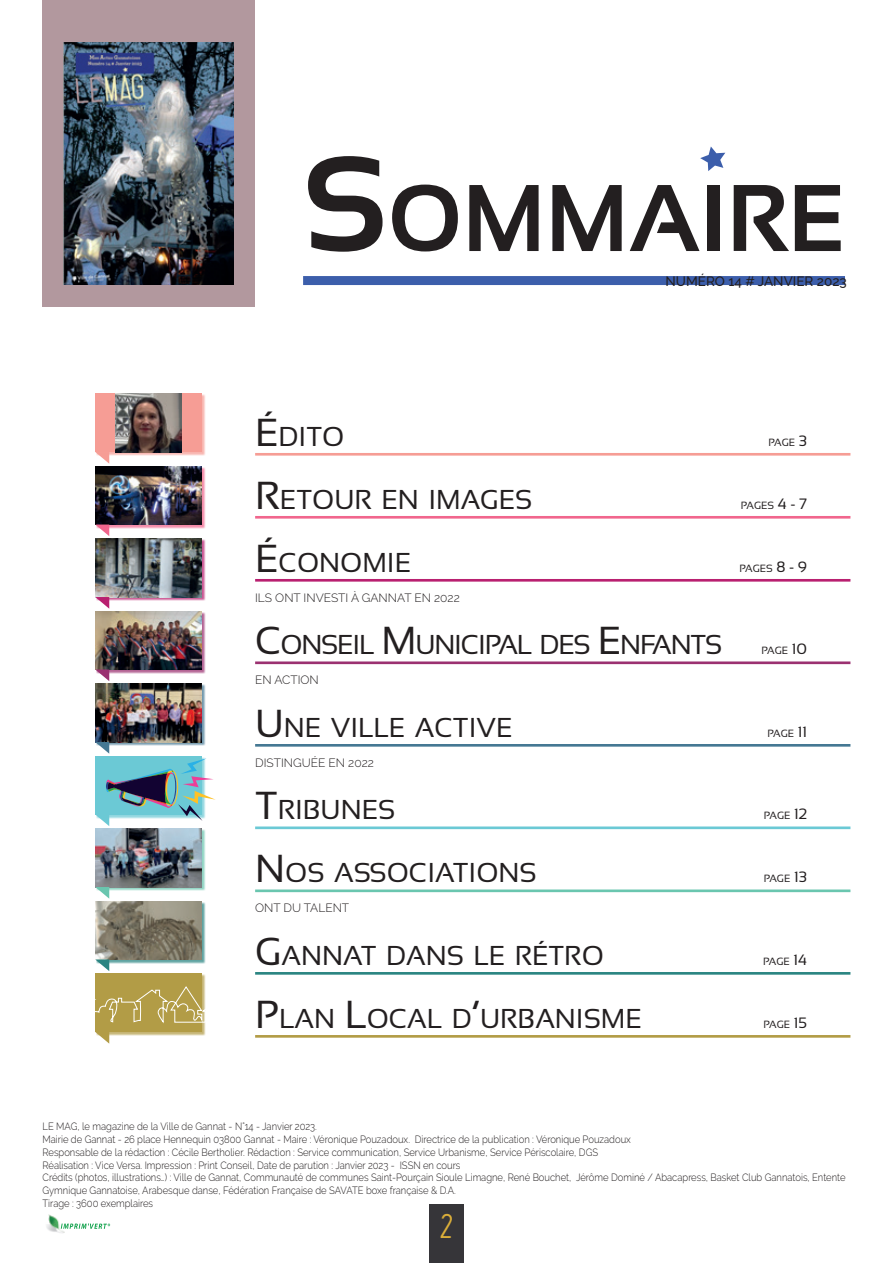
<style>
.page{position:relative;width:893px;height:1263px;background:#fff}
.page>*{position:absolute;margin:0;border:0;box-sizing:border-box;transform-origin:0 0}
.t1{font:700 94.5px "Sansation";color:#231f20}
.t2{font:30px "Thruster";color:#dcaf39}
.t3{font:27.3px "Sansation";color:#231f20}
.t4{font:27.3px "Sansation";letter-spacing:-.045em;color:#231f20}
.t5{font:500 13.5px "Raleway";color:#231f20}
.t6{font:300 12px "Raleway";color:#231f20}
.t7{font:300 10.5px/12.8px "Raleway";color:#231f20;scale:.9 1}
.t8{font:10.5px "Sansation";color:#231f20}
.s1{font-size:135px}
.s2{font-size:39px}
.s3{font-size:15px}
</style>
<div class="page">
<div style="left:429px;top:1204px;width:34px;height:59px;background:#363539"></div>
<img style="left:46px;top:1214px;width:19px;height:19px">
<svg style="left:61px;top:1223px;width:49px;height:6px"></svg>
<div style="left:43px;top:0;width:212px;height:306px;background:#b2989e"></div>
<img style="left:64px;top:43px;width:170px;height:242px">
<div style="left:303px;top:276px;width:542px;height:9px;background:#3c5eab"></div>
<svg style="left:700px;top:146px;width:25px;height:25px"></svg>
<div style="left:96px;top:395px;width:109px;height:61px;background:#f69d95;opacity:.75"></div>
<div style="left:95px;top:394px;width:107px;height:58px;background:#f69d95"></div>
<img style="left:116px;top:394px;width:66px;height:58px">
<svg style="left:95px;top:452px;width:14px;height:12px"></svg>
<div style="left:96px;top:467px;width:109px;height:61px;background:#f594af"></div>
<img style="left:95px;top:466px;width:107px;height:59px">
<svg style="left:95px;top:524px;width:14px;height:12px"></svg>
<div style="left:96px;top:539px;width:109px;height:61px;background:#b92070;opacity:.75"></div>
<img style="left:95px;top:539px;width:107px;height:58px">
<svg style="left:95px;top:597px;width:14px;height:12px"></svg>
<div style="left:96px;top:612px;width:109px;height:61px;background:#b9709c"></div>
<img style="left:95px;top:611px;width:107px;height:59px">
<svg style="left:95px;top:669px;width:14px;height:12px"></svg>
<div style="left:96px;top:684px;width:109px;height:61px;background:#457893;opacity:.75"></div>
<img style="left:95px;top:684px;width:107px;height:58px">
<div style="left:96px;top:829px;width:109px;height:61px;background:#6ac6af;opacity:.75"></div>
<img style="left:95px;top:829px;width:107px;height:58px">
<svg style="left:95px;top:887px;width:14px;height:12px"></svg>
<div style="left:96px;top:902px;width:109px;height:61px;background:#6baaa8"></div>
<img style="left:95px;top:901px;width:107px;height:59px">
<svg style="left:95px;top:959px;width:14px;height:12px"></svg>
<div style="left:95px;top:973px;width:107px;height:59px;background:#b29c46"></div>
<svg style="left:95px;top:742px;width:121px;height:84px"></svg>
<svg style="left:95px;top:985px;width:111px;height:59px"></svg>
<hr style="left:255px;top:453px;width:595px;height:3px;background:#f69d95">
<hr style="left:255px;top:516px;width:595px;height:3px;background:#f1668d">
<hr style="left:255px;top:579px;width:595px;height:3px;background:#b92070">
<hr style="left:255px;top:661px;width:595px;height:3px;background:#9b3171">
<hr style="left:255px;top:744px;width:595px;height:3px;background:#457893">
<hr style="left:255px;top:826px;width:595px;height:3px;background:#6bc9d5">
<hr style="left:255px;top:889px;width:595px;height:3px;background:#6ac6af">
<hr style="left:255px;top:972px;width:595px;height:3px;background:#2b8582">
<hr style="left:255px;top:1035px;width:595px;height:3px;background:#b29c46">
<h1 class="t1" style="left:303px;top:165px;width:543px"><span class="s1">S</span>OMMAIRE</h1>
<p class="t5" style="left:665px;top:273px;width:183px">NUMÉRO 14 # JANVIER 2023</p>
<h3 class="t3" style="left:255px;top:421px;width:91px"><span class="s2">É</span>DITO</h3>
<h3 class="t3" style="left:255px;top:484px;width:279px"><span class="s2">R</span>ETOUR EN IMAGES</h3>
<h3 class="t3" style="left:255px;top:547px;width:157px"><span class="s2">É</span>CONOMIE</h3>
<p class="t6" style="left:255px;top:590px;width:206px">ILS ONT INVESTI À GANNAT EN 2022</p>
<h3 class="t4" style="left:255px;top:629px;width:469px"><span class="s2">C</span>ONSEIL <span class="s2">M</span> UNICIPAL DES <span class="s2">E</span>NFANTS</h3>
<p class="t6" style="left:255px;top:673px;width:65px">EN ACTION</p>
<h3 class="t3" style="left:255px;top:712px;width:259px"><span class="s2">U</span> NE VILLE ACTIVE</h3>
<p class="t6" style="left:255px;top:755px;width:120px">DISTINGUÉE EN 2022</p>
<h3 class="t3" style="left:255px;top:794px;width:142px"><span class="s2">T</span>RIBUNES</h3>
<h3 class="t3" style="left:255px;top:857px;width:283px"><span class="s2">N</span> OS ASSOCIATIONS</h3>
<p class="t6" style="left:255px;top:901px;width:96px">ONT DU TALENT</p>
<h3 class="t3" style="left:255px;top:940px;width:350px"><span class="s2">G</span>ANNAT DANS LE RÉTRO</h3>
<h3 class="t3" style="left:255px;top:1003px;width:388px"><span class="s2">P</span>LAN <span class="s2">L</span>OCAL D<span class="s2">’</span>URBANISME</h3>
<p class="t8" style="left:768px;top:436px;width:40px">PAGE <span class="s3">3</span></p>
<p class="t8" style="left:741px;top:499px;width:68px">PAGES <span class="s3">4 - 7</span></p>
<p class="t8" style="left:739px;top:562px;width:69px">PAGES <span class="s3">8 - 9</span></p>
<p class="t8" style="left:761px;top:645px;width:47px">PAGE <span class="s3">10</span></p>
<p class="t8" style="left:767px;top:727px;width:41px">PAGE <span class="s3">11</span></p>
<p class="t8" style="left:764px;top:810px;width:45px">PAGE <span class="s3">12</span></p>
<p class="t8" style="left:764px;top:873px;width:45px">PAGE <span class="s3">13</span></p>
<p class="t8" style="left:763px;top:955px;width:45px">PAGE <span class="s3">14</span></p>
<p class="t8" style="left:763px;top:1018px;width:45px">PAGE <span class="s3">15</span></p>
<p class="t7" style="left:43px;top:1120px;width:894px">LE MAG, le magazine de la Ville de Gannat - N°14 - Janvier 2023.<br>Mairie de Gannat - 26 place Hennequin 03800 Gannat - Maire : Véronique Pouzadoux. Directrice de la publication : Véronique Pouzadoux<br>Responsable de la rédaction : Cécile Bertholier. Rédaction : Service communication, Service Urbanisme, Service Périscolaire, DGS<br>Réalisation : Vice Versa. Impression : Print Conseil, Date de parution : Janvier 2023 - ISSN en cours<br>Crédits (photos, illustrations…) : Ville de Gannat, Communauté de communes Saint-Pourçain Sioule Limagne, René Bouchet, Jérôme Dominé / Abacapress, Basket Club Gannatois, Entente Gymnique Gannatoise, Arabesque danse, Fédération Française de SAVATE boxe française &amp; D.A.<br>Tirage : 3600 exemplaires</p>
<h2 class="t2" style="left:440px;top:1213px;width:15px">2</h2>
</div>
